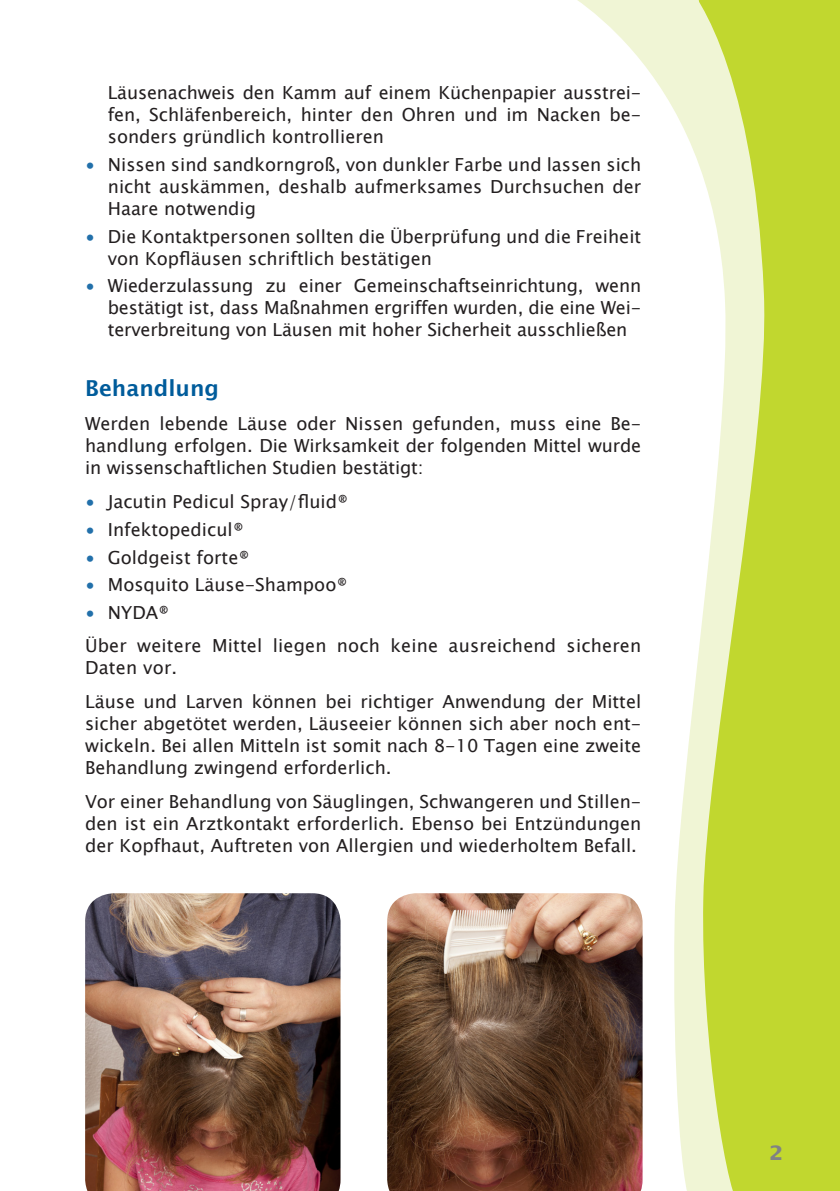
<style>
.page{position:relative;width:840px;height:1191px;background:#fff}
.page>*{position:absolute;margin:0;border:0;box-sizing:border-box;transform-origin:0 0}
.Subhead_L_S_DB_Blau{font:600 22px "Lucida Sans";color:#005c9b}
.t1{font:700 20px "Lucida Sans";color:#808285}
.Fließ_L_S_Unicode_9{font:18px/22px "Lucida Sans Unicode";color:#231f20;text-align:justify}
.s1{color:#2270aa}
</style>
<div class="page">
<div style="left:769px;top:0;width:70px;height:1191px;background:#c1d72f"></div>
<svg style="left:577px;top:0;width:192px;height:1191px"></svg>
<img style="left:85px;top:893px;width:255px;height:298px">
<img style="left:387px;top:893px;width:255px;height:298px">
<p class="Fließ_L_S_Unicode_9" style="left:108px;top:82px;width:534px">Läusenachweis den Kamm auf einem Küchenpapier ausstrei&shy;fen, Schläfenbereich, hinter den Ohren und im Nacken be&shy;sonders gründlich kontrollieren</p>
<p class="Fließ_L_S_Unicode_9" style="left:108px;top:153px;width:534px;text-indent:-23px"><span class="s1">∙</span> Nissen sind sandkorngroß, von dunkler Farbe und lassen sich nicht auskämmen, deshalb aufmerksames Durchsuchen der Haare notwendig</p>
<p class="Fließ_L_S_Unicode_9" style="left:108px;top:225px;width:534px;text-indent:-23px"><span class="s1">∙</span> Die Kontaktpersonen sollten die Überprüfung und die Freiheit von Kopfläusen schriftlich bestätigen</p>
<p class="Fließ_L_S_Unicode_9" style="left:108px;top:275px;width:534px;text-indent:-23px"><span class="s1">∙</span> Wiederzulassung zu einer Gemeinschaftseinrichtung, wenn bestätigt ist, dass Maßnahmen ergriffen wurden, die eine Wei&shy;terverbreitung von Läusen mit hoher Sicherheit ausschließen</p>
<p class="Subhead_L_S_DB_Blau" style="left:85px;top:376px;width:135px">Behandlung</p>
<p class="Fließ_L_S_Unicode_9" style="left:85px;top:413px;width:557px">Werden lebende Läuse oder Nissen gefunden, muss eine Be&shy;handlung erfolgen. Die Wirksamkeit der folgenden Mittel wurde in wissenschaftlichen Studien bestätigt:</p>
<p class="Fließ_L_S_Unicode_9" style="left:85px;top:491px;width:265px"><span class="s1">∙</span> Jacutin Pedicul Spray/fluid®</p>
<p class="Fließ_L_S_Unicode_9" style="left:85px;top:518px;width:160px"><span class="s1">∙</span> Infektopedicul®</p>
<p class="Fließ_L_S_Unicode_9" style="left:85px;top:546px;width:166px"><span class="s1">∙</span> Goldgeist forte®</p>
<p class="Fließ_L_S_Unicode_9" style="left:85px;top:574px;width:264px"><span class="s1">∙</span> Mosquito Läuse-Shampoo®</p>
<p class="Fließ_L_S_Unicode_9" style="left:85px;top:601px;width:86px"><span class="s1">∙</span> NYDA®</p>
<p class="Fließ_L_S_Unicode_9" style="left:85px;top:635px;width:557px">Über weitere Mittel liegen noch keine ausreichend sicheren<br>Daten vor.</p>
<p class="Fließ_L_S_Unicode_9" style="left:85px;top:691px;width:557px">Läuse und Larven können bei richtiger Anwendung der Mittel sicher abgetötet werden, Läuseeier können sich aber noch ent&shy;wickeln. Bei allen Mitteln ist somit nach 8-10 Tagen eine zweite Behandlung zwingend erforderlich.</p>
<p class="Fließ_L_S_Unicode_9" style="left:85px;top:791px;width:557px">Vor einer Behandlung von Säuglingen, Schwangeren und Stillen&shy;den ist ein Arztkontakt erforderlich. Ebenso bei Entzündungen der Kopfhaut, Auftreten von Allergien und wiederholtem Befall.</p>
<p class="t1" style="left:769px;top:1140px;width:15px">2</p>
</div>
